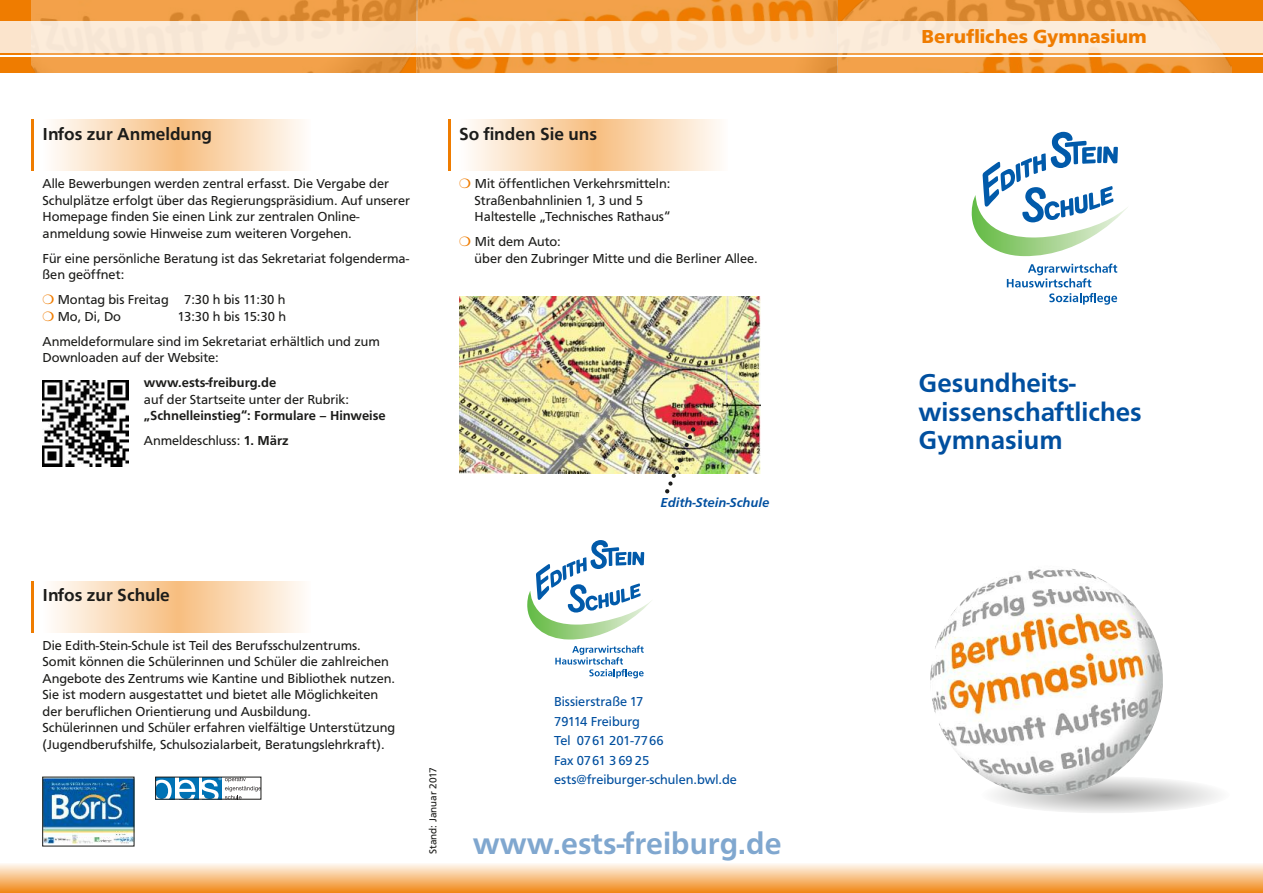
<style>
.page{position:relative;width:1263px;height:893px;background:#fff}
.page>*{position:absolute;margin:0;border:0;box-sizing:border-box;transform-origin:0 0}
.t1{font:500 31.5px "Frutus T";color:#80a7cf}
.t2{font:500 27px/28.5px "Frutus T";color:#004f9f}
.t3{font:700 19.5px "Frutus T";color:#ef7c00}
.t4{font:500 18px "Frutus T";color:#1c1c1a}
.t5{font:13.5px/16.5px "Frutus T";color:#1c1c1a}
.t6{font:13.5px/19.5px "Frutus T";color:#004f9f}
.t7{font:500 13.5px/25px "Frutus T";color:#1c1c1a}
.t8{font:italic 500 13.5px "Frutus T";color:#004f9f}
.t9{font:10.5px "Frutus T";color:#1c1c1a}
.s1{color:#ef7c00}
.s2{font-weight:400}
</style>
<div class="page">
<div style="left:0;top:0;width:1263px;height:72px;background:#ef7c00"></div>
<svg style="left:527px;top:540px;width:124px;height:138px"></svg>
<svg style="left:972px;top:132px;width:156px;height:125px"></svg>
<svg style="left:1007px;top:264px;width:110px;height:23px"></svg>
<svg style="left:1049px;top:293px;width:68px;height:12px"></svg>
<hr style="left:32px;top:119px;width:2px;height:51px;background:#ef7c00">
<svg style="left:53px;top:119px;width:250px;height:51px;background:#fadbb9"></svg>
<hr style="left:32px;top:581px;width:2px;height:51px;background:#ef7c00">
<svg style="left:53px;top:581px;width:250px;height:51px;background:#fadbb9"></svg>
<img style="left:459px;top:296px;width:301px;height:177px">
<hr style="left:449px;top:119px;width:2px;height:51px;background:#ef7c00">
<svg style="left:470px;top:119px;width:250px;height:51px;background:#fadbb9"></svg>
<img style="left:663px;top:424px;width:36px;height:69px">
<img style="left:32px;top:0;width:1199px;height:72px">
<div style="left:0;top:21px;width:1263px;height:32px;background:#fff;opacity:.8"></div>
<hr style="left:0;top:55px;width:1263px;height:2px;background:#fff">
<div style="left:0;top:863px;width:1263px;height:30px;background:linear-gradient(to bottom,#fef9f3,#f18a1b)"></div>
<svg style="left:981px;top:776px;width:249px;height:37px"></svg>
<img style="left:930px;top:566px;width:233px;height:229px;border-radius:50%">
<img style="left:43px;top:381px;width:86px;height:86px">
<img style="left:45px;top:779px;width:87px;height:65px">
<svg style="left:157px;top:779px;width:102px;height:18px"></svg>
<h3 class="t4" style="left:43px;top:123px;width:171px">Infos zur Anmeldung</h3>
<p class="t5" style="left:43px;top:175px;width:369px">Alle Bewerbungen werden zentral erfasst. Die Vergabe der Schulplätze erfolgt über das Regierungspräsidium. Auf unserer Homepage finden Sie einen Link zur zentralen Online&shy;anmeldung sowie Hinweise zum weiteren Vorgehen.</p>
<p class="t5" style="left:43px;top:250px;width:368px">Für eine persönliche Beratung ist das Sekretariat folgenderma&shy;ßen geöffnet:</p>
<p class="t5" style="left:43px;top:291px;width:244px"><span class="s1">❍</span> Montag bis Freitag 7:30 h bis 11:30 h <span class="s1">❍</span> Mo, Di, Do</p>
<p class="t5" style="left:43px;top:304px;width:339px;line-height:25px;text-indent:135px">13:30 h bis 15:30 h<br>Anmeldeformulare sind im Sekretariat erhältlich und zum</p>
<p class="t5" style="left:43px;top:349px;width:178px">Downloaden auf der Website:</p>
<p class="t7" style="left:144px;top:370px;width:134px">www.ests-freiburg.de</p>
<p class="t5" style="left:144px;top:391px;width:207px">auf der Startseite unter der Rubrik:</p>
<p class="t7" style="left:144px;top:403px;width:243px">„Schnelleinstieg“: Formulare – Hinweise<br><span class="s2">Anmeldeschluss:</span> 1. März</p>
<h3 class="t4" style="left:459px;top:123px;width:139px">So finden Sie uns</h3>
<p class="t5" style="left:475px;top:175px;width:197px;text-indent:-15px"><span class="s1">❍</span> Mit öffentlichen Verkehrsmitteln:<br>Straßenbahnlinien 1, 3 und 5<br>Haltestelle „Technisches Rathaus“</p>
<p class="t5" style="left:475px;top:233px;width:285px;text-indent:-15px"><span class="s1">❍</span> Mit dem Auto:<br>über den Zubringer Mitte und die Berliner Allee.</p>
<p class="t8" style="left:661px;top:494px;width:110px">Edith-Stein-Schule</p>
<h3 class="t4" style="left:43px;top:584px;width:129px">Infos zur Schule</h3>
<p class="t5" style="left:43px;top:637px;width:354px">Die Edith-Stein-Schule ist Teil des Berufsschulzentrums.<br>Somit können die Schülerinnen und Schüler die zahlreichen Angebote des Zentrums wie Kantine und Bibliothek nutzen.<br>Sie ist modern ausgestattet und bietet alle Möglichkeiten der beruflichen Orientierung und Ausbildung.<br>Schülerinnen und Schüler erfahren vielfältige Unterstützung (Jugendberufshilfe, Schulsozialarbeit, Beratungslehrkraft).</p>
<p class="t9" style="left:427px;top:854px;width:88px;rotate:-90deg">Stand: Januar 2017</p>
<p class="t6" style="left:554px;top:692px;width:184px">Bissierstraße 17<br>79114 Freiburg<br>Tel 0761 201-7766<br>Fax 0761 3 69 25 ests@freiburger-schulen.bwl.de</p>
<h1 class="t1" style="left:473px;top:825px;width:310px">www.ests-freiburg.de</h1>
<h3 class="t3" style="left:921px;top:25px;width:227px">Berufliches Gymnasium</h3>
<h2 class="t2" style="left:918px;top:369px;width:225px">Gesundheits&shy;wissenschaftliches<br>Gymnasium</h2>
</div>
